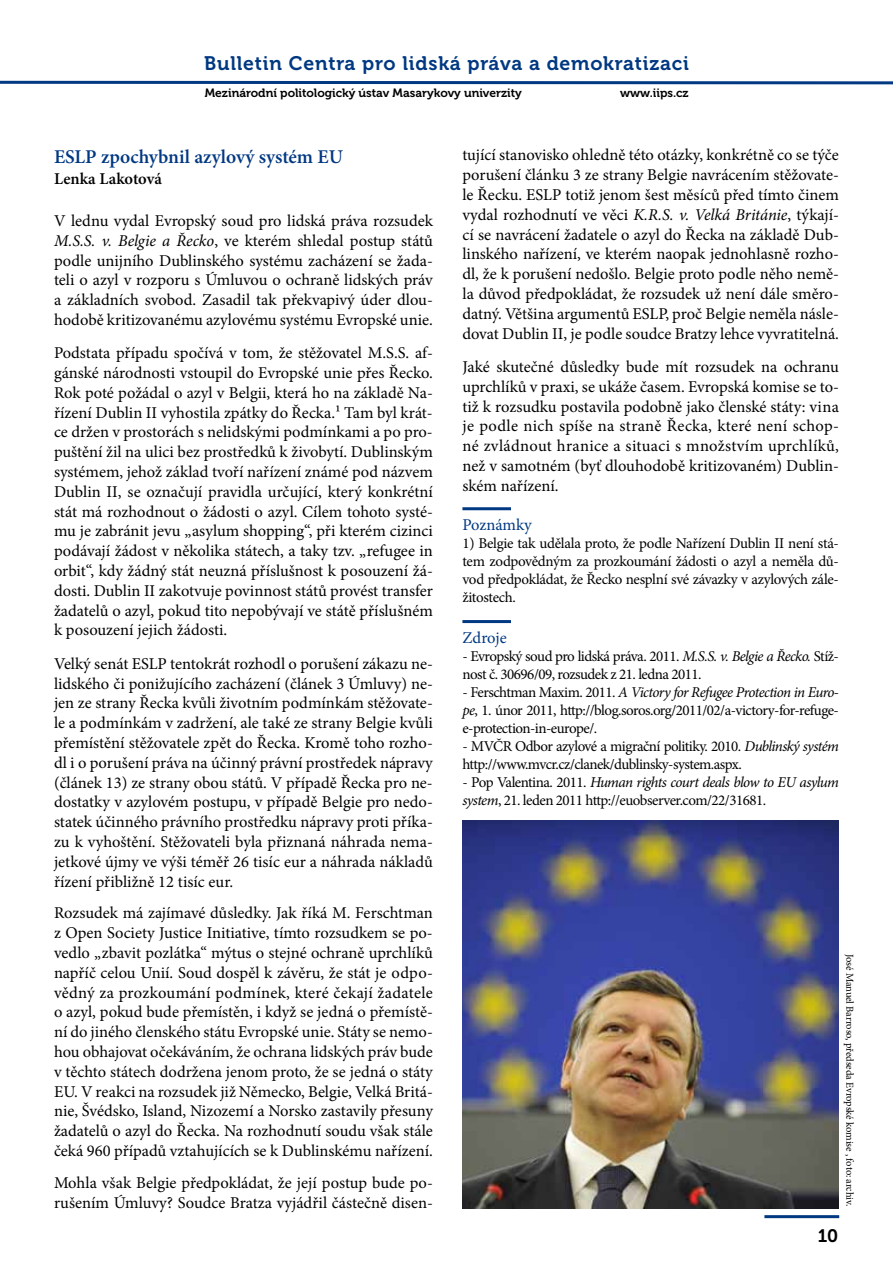
<style>
.page{position:relative;width:893px;height:1263px;background:#fff}
.page>*{position:absolute;margin:0;border:0;box-sizing:border-box;transform-origin:0 0}
.t1{font:19.5px "Museo 700";letter-spacing:.04em;color:#003882}
.t2{font:600 19.5px "Minion Pro";color:#003882}
.t3{font:18px "Museo 700";color:#000}
.t4{font:16.5px/19.8px "Minion Pro";color:#000;text-align:justify}
.t5{font:16.5px "Minion Pro";letter-spacing:-.005em;color:#003882}
.t6{font:600 16.5px "Minion Pro";color:#000}
.t7{font:15px/18px "Minion Pro";letter-spacing:-.035em;color:#000}
.t8{font:12px "Museo 700";color:#000}
.t9{font:10.5px "Minion Pro";letter-spacing:-.015em;color:#000}
.s1{font-style:italic}
</style>
<div class="page">
<hr style="left:764px;top:1215px;width:75px;height:3px;background:#003882">
<svg style="left:0;top:80px;width:893px;height:5px"></svg>
<hr style="left:462px;top:507px;width:49px;height:3px;background:#003882">
<hr style="left:462px;top:620px;width:49px;height:3px;background:#003882">
<img style="left:462px;top:820px;width:377px;height:389px">
<p class="t1" style="left:204px;top:52px;width:486px">Bulletin Centra pro lidská práva a demokratizaci</p>
<p class="t8" style="left:205px;top:87px;width:318px">Mezinárodní politologický ústav Masarykovy univerzity</p>
<p class="t8" style="left:620px;top:87px;width:70px">www.iips.cz</p>
<p class="t2" style="left:54px;top:143px;width:291px">ESLP zpochybnil azylový systém EU</p>
<p class="t6" style="left:54px;top:167px;width:109px">Lenka Lakotová</p>
<p class="t4" style="left:54px;top:211px;width:380px">V lednu vydal Evropský soud pro lidská práva rozsudek <span class="s1">M.S.S. v. Belgie a Řecko</span>, ve kterém shledal postup států podle unijního Dublinského systému zacházení se žada&shy;teli o azyl v rozporu s Úmluvou o ochraně lidských práv a základních svobod. Zasadil tak překvapivý úder dlou&shy;hodobě kritizovanému azylovému systému Evropské unie.</p>
<p class="t4" style="left:54px;top:343px;width:380px">Podstata případu spočívá v tom, že stěžovatel M.S.S. af&shy;gánské národnosti vstoupil do Evropské unie přes Řecko.<br>Rok poté požádal o azyl v Belgii, která ho na základě Na&shy;řízení Dublin II vyhostila zpátky do Řecka.1 Tam byl krát&shy;ce držen v prostorách s nelidskými podmínkami a po pro&shy;puštění žil na ulici bez prostředků k živobytí. Dublinským systémem, jehož základ tvoří nařízení známé pod názvem Dublin II, se označují pravidla určující, který konkrétní stát má rozhodnout o žádosti o azyl. Cílem tohoto systé&shy;mu je zabránit jevu „asylum shopping“, při kterém cizinci podávají žádost v několika státech, a taky tzv. „refugee in orbit“, kdy žádný stát neuzná příslušnost k posouzení žá&shy;dosti. Dublin II zakotvuje povinnost států provést transfer žadatelů o azyl, pokud tito nepobývají ve státě příslušném k posouzení jejich žádosti.</p>
<p class="t4" style="left:54px;top:654px;width:380px">Velký senát ESLP tentokrát rozhodl o porušení zákazu ne&shy;lidského či ponižujícího zacházení (článek 3 Úmluvy) ne&shy;jen ze strany Řecka kvůli životním podmínkám stěžovate&shy;le a podmínkám v zadržení, ale také ze strany Belgie kvůli přemístění stěžovatele zpět do Řecka. Kromě toho rozho&shy;dl i o porušení práva na účinný právní prostředek nápravy (článek 13) ze strany obou států. V případě Řecka pro ne&shy;dostatky v azylovém postupu, v případě Belgie pro nedo&shy;statek účinného právního prostředku nápravy proti příka&shy;zu k vyhoštění. Stěžovateli byla přiznaná náhrada nema&shy;jetkové újmy ve výši téměř 26 tisíc eur a náhrada nákladů řízení přibližně 12 tisíc eur.</p>
<p class="t4" style="left:54px;top:903px;width:380px">Rozsudek má zajímavé důsledky. Jak říká M. Ferschtman z Open Society Justice Initiative, tímto rozsudkem se po&shy;vedlo „zbavit pozlátka“ mýtus o stejné ochraně uprchlíků napříč celou Unií. Soud dospěl k závěru, že stát je odpo&shy;vědný za prozkoumání podmínek, které čekají žadatele o azyl, pokud bude přemístěn, i když se jedná o přemístě&shy;ní do jiného členského státu Evropské unie. Státy se nemo&shy;hou obhajovat očekáváním, že ochrana lidských práv bude v těchto státech dodržena jenom proto, že se jedná o státy EU. V reakci na rozsudek již Německo, Belgie, Velká Britá&shy;nie, Švédsko, Island, Nizozemí a Norsko zastavily přesuny žadatelů o azyl do Řecka. Na rozhodnutí soudu však stále čeká 960 případů vztahujících se k Dublinskému nařízení.</p>
<p class="t4" style="left:54px;top:1173px;width:380px">Mohla však Belgie předpokládat, že její postup bude po&shy;rušením Úmluvy? Soudce Bratza vyjádřil částečně disen-</p>
<p class="t4" style="left:462px;top:145px;width:378px">tující stanovisko ohledně této otázky, konkrétně co se týče porušení článku 3 ze strany Belgie navrácením stěžovate&shy;le Řecku. ESLP totiž jenom šest měsíců před tímto činem vydal rozhodnutí ve věci <span class="s1">K.R.S. v. Velká Británie</span>, týkají&shy;cí se navrácení žadatele o azyl do Řecka na základě Dub&shy;linského nařízení, ve kterém naopak jednohlasně rozho&shy;dl, že k porušení nedošlo. Belgie proto podle něho nemě&shy;la důvod předpokládat, že rozsudek už není dále směro&shy;datný. Většina argumentů ESLP, proč Belgie neměla násle&shy;dovat Dublin II, je podle soudce Bratzy lehce vyvratitelná.</p>
<p class="t4" style="left:462px;top:357px;width:378px">Jaké skutečné důsledky bude mít rozsudek na ochranu uprchlíků v praxi, se ukáže časem. Evropská komise se to&shy;tiž k rozsudku postavila podobně jako členské státy: vina je podle nich spíše na straně Řecka, které není schop&shy;né zvládnout hranice a situaci s množstvím uprchlíků, než v samotném (byť dlouhodobě kritizovaném) Dublin&shy;ském nařízení.</p>
<p class="t5" style="left:462px;top:514px;width:71px">Poznámky</p>
<p class="t7" style="left:462px;top:534px;width:378px;text-align:justify">1) Belgie tak udělala proto, že podle Nařízení Dublin II není stá&shy;tem zodpovědným za prozkoumání žádosti o azyl a neměla dů&shy;vod předpokládat, že Řecko nesplní své závazky v azylových zále&shy;žitostech.</p>
<p class="t5" style="left:462px;top:626px;width:46px">Zdroje</p>
<p class="t7" style="left:462px;top:647px;width:378px">- Evropský soud pro lidská práva. 2011. <span class="s1">M.S.S. v. Belgie a Řecko.</span> Stíž&shy;nost č. 30696/09, rozsudek z 21. ledna 2011.</p>
<p class="t7" style="left:462px;top:683px;width:378px;text-align:justify">- Ferschtman Maxim. 2011. <span class="s1">A Victory for Refugee Protection in Euro&shy;pe</span>, 1. únor 2011, http://blog.soros.org/2011/02/a-victory-for-refuge&shy;e-protection-in-europe/.</p>
<p class="t7" style="left:462px;top:737px;width:378px">- MVČR Odbor azylové a migrační politiky. 2010. <span class="s1">Dublinský systém </span>http://www.mvcr.cz/clanek/dublinsky-system.aspx.</p>
<p class="t7" style="left:462px;top:773px;width:378px">- Pop Valentina. 2011. <span class="s1">Human rights court deals blow to EU asylum system</span>, 21. leden 2011 http://euobserver.com/22/31681.</p>
<p class="t9" style="left:857px;top:954px;width:254px;rotate:90deg">José Manuel Barroso, předseda Evropské komise , foto: archiv.</p>
<p class="t3" style="left:818px;top:1226px;width:22px">10</p>
</div>
